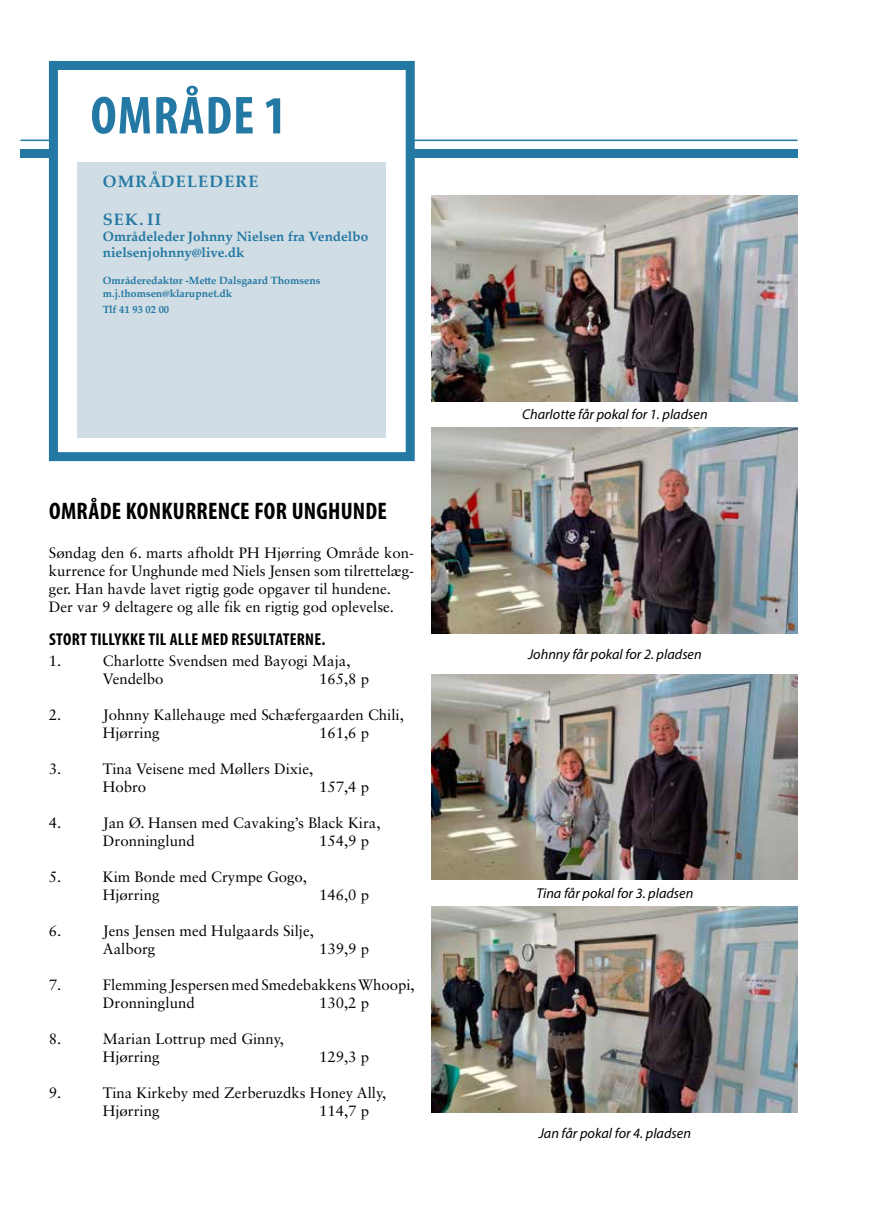
<style>
.page{position:relative;width:872px;height:1212px;background:#fff}
.page>*{position:absolute;margin:0;border:0;box-sizing:border-box;transform-origin:0 0}
.t1{font:700 condensed 54px "Myriad Pro";letter-spacing:.02em;color:#2478a4}
.t2{font:700 condensed 24px "Myriad Pro";letter-spacing:.01em;color:#000}
.t3{font:700 condensed 17.25px "Myriad Pro";letter-spacing:.01em;color:#000}
.t4{font:700 16.5px "Palatino Linotype";letter-spacing:.075em;color:#2478a4}
.t5{font:15px/18px "Sabon LT Std";color:#000}
.t6{font:italic 14.25px "Myriad Pro";color:#000}
.t7{font:700 13.5px/16.2px "Palatino Linotype";color:#2478a4}
.t8{font:700 10.5px/12.6px "Palatino Linotype";color:#2478a4}
</style>
<div class="page">
<div style="left:20px;top:149px;width:777px;height:8px;background:#2478a4"></div>
<hr style="left:20px;top:140px;width:777px;height:1px;background:#2478a4">
<div style="left:49px;top:61px;width:366px;height:400px;background:#fff;border:9px solid #2478a4"></div>
<div style="left:77px;top:162px;width:309px;height:275px;background:#d0dde4"></div>
<img style="left:432px;top:196px;width:365px;height:205px">
<img style="left:432px;top:428px;width:365px;height:206px">
<img style="left:432px;top:674px;width:365px;height:206px">
<img style="left:432px;top:907px;width:365px;height:205px">
<h1 class="t1" style="left:91px;top:82px;width:197px">OMRÅDE 1</h1>
<p class="t4" style="left:103px;top:170px;width:157px">Områdeledere</p>
<p class="t4" style="left:103px;top:208px;width:60px">SEK. II</p>
<p class="t7" style="left:103px;top:228px;width:267px">Områdeleder Johnny Nielsen fra Vendelbo nielsenjohnny@live.dk</p>
<p class="t8" style="left:103px;top:274px;width:219px">Områderedaktør -Mette Dalsgaard Thomsens m.j.thomsen@klarupnet.dk</p>
<p class="t8" style="left:103px;top:303px;width:68px">Tlf 41 93 02 00</p>
<h2 class="t2" style="left:49px;top:496px;width:339px">OMRÅDE KONKURRENCE FOR UNGHUNDE</h2>
<p class="t5" style="left:49px;top:544px;width:367px">Søndag den 6. marts afholdt PH Hjørring Område kon&shy;kurrence for Unghunde med Niels Jensen som tilrettelæg&shy;ger. Han havde lavet rigtig gode opgaver til hundene.<br>Der var 9 deltagere og alle fik en rigtig god oplevelse.</p>
<p class="t3" style="left:49px;top:628px;width:278px">STORT TILLYKKE TIL ALLE MED RESULTATERNE.</p>
<p class="t5" style="left:49px;top:652px;width:14px">1.</p>
<p class="t5" style="left:103px;top:652px;width:249px">Charlotte Svendsen med Bayogi Maja,<br>Vendelbo</p>
<p class="t5" style="left:319px;top:670px;width:52px">165,8 p</p>
<p class="t5" style="left:49px;top:706px;width:14px">2.</p>
<p class="t5" style="left:103px;top:706px;width:302px">Johnny Kallehauge med Schæfergaarden Chili,<br>Hjørring</p>
<p class="t5" style="left:319px;top:724px;width:52px">161,6 p</p>
<p class="t5" style="left:49px;top:760px;width:14px">3.</p>
<p class="t5" style="left:103px;top:760px;width:212px">Tina Veisene med Møllers Dixie,<br>Hobro</p>
<p class="t5" style="left:319px;top:778px;width:52px">157,4 p</p>
<p class="t5" style="left:49px;top:814px;width:14px">4.</p>
<p class="t5" style="left:103px;top:814px;width:279px">Jan Ø. Hansen med Cavaking’s Black Kira,<br>Dronninglund</p>
<p class="t5" style="left:319px;top:832px;width:52px">154,9 p</p>
<p class="t5" style="left:49px;top:868px;width:14px">5.</p>
<p class="t5" style="left:103px;top:868px;width:206px">Kim Bonde med Crympe Gogo,<br>Hjørring</p>
<p class="t5" style="left:319px;top:886px;width:52px">146,0 p</p>
<p class="t5" style="left:49px;top:922px;width:14px">6.</p>
<p class="t5" style="left:103px;top:922px;width:212px">Jens Jensen med Hulgaards Silje,<br>Aalborg</p>
<p class="t5" style="left:319px;top:940px;width:52px">139,9 p</p>
<p class="t5" style="left:49px;top:976px;width:14px">7.</p>
<p class="t5" style="left:103px;top:976px;width:313px">Flemming Jespersen med Smedebakkens Whoopi,<br>Dronninglund</p>
<p class="t5" style="left:319px;top:994px;width:52px">130,2 p</p>
<p class="t5" style="left:49px;top:1030px;width:14px">8.</p>
<p class="t5" style="left:103px;top:1030px;width:183px">Marian Lottrup med Ginny,<br>Hjørring</p>
<p class="t5" style="left:319px;top:1048px;width:52px">129,3 p</p>
<p class="t5" style="left:49px;top:1084px;width:14px">9.</p>
<p class="t5" style="left:103px;top:1084px;width:285px">Tina Kirkeby med Zerberuzdks Honey Ally,<br>Hjørring</p>
<p class="t5" style="left:319px;top:1102px;width:52px">114,7 p</p>
<p class="t6" style="left:522px;top:406px;width:187px">Charlotte får pokal for 1. pladsen</p>
<p class="t6" style="left:528px;top:645px;width:175px">Johnny får pokal for 2. pladsen</p>
<p class="t6" style="left:536px;top:884px;width:158px">Tina får pokal for 3. pladsen</p>
<p class="t6" style="left:539px;top:1124px;width:154px">Jan får pokal for 4. pladsen</p>
</div>
